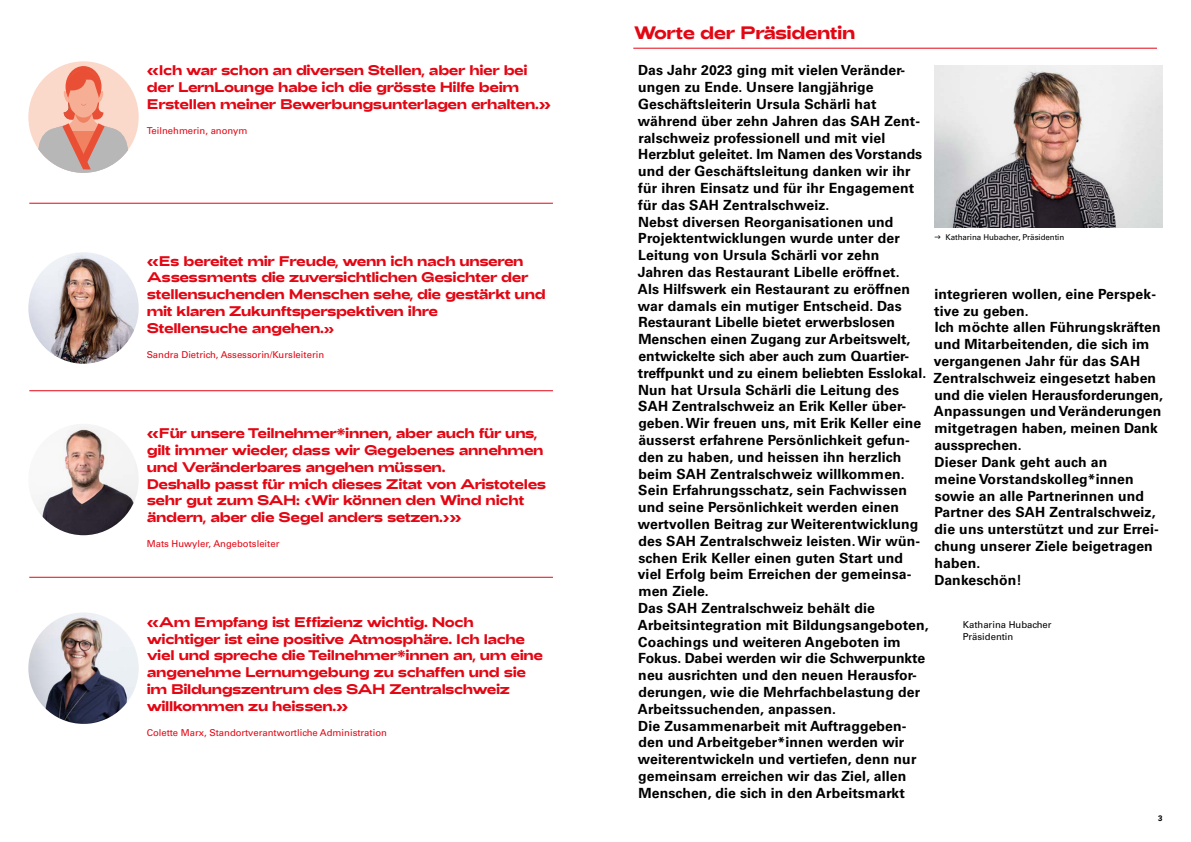
<style>
.page{position:relative;width:1191px;height:842px;background:#fff}
.page>*{position:absolute;margin:0;border:0;box-sizing:border-box;transform-origin:0 0}
.t1{font:700 18px "Adieu";letter-spacing:-.025em;color:#e30613}
.t2{font:700 14px/16.8px "Univers LT Std";letter-spacing:.01em;color:#000}
.t3{font:700 14px/16.8px "Adieu";letter-spacing:-.025em;color:#e30613}
.t4{font:9.5px "Univers LT Std";color:#e30613}
.t5{font:9.5px/12.5px "Univers LT Std";color:#000}
.t6{font:8px "Univers LT Std";letter-spacing:-.01em;color:#000}
.t7{font:700 8px "Univers LT Std";color:#000}
.s1{font-size:12px}
</style>
<div class="page">
<img style="left:934px;top:65px;width:228px;height:163px">
<img style="left:34px;top:426px;width:104px;height:109px">
<img style="left:28px;top:612px;width:111px;height:112px">
<img style="left:28px;top:252px;width:111px;height:112px">
<hr style="left:633px;top:48px;width:524px;height:1px;background:#e30613">
<hr style="left:29px;top:203px;width:524px;height:1px;background:#e30613">
<hr style="left:29px;top:390px;width:524px;height:1px;background:#e30613">
<hr style="left:29px;top:577px;width:524px;height:1px;background:#e30613">
<svg style="left:28px;top:61px;width:111px;height:112px"></svg>
<p class="t3" style="left:147px;top:62px;width:406px">«Ich war schon an diversen Stellen, aber hier bei der LernLounge habe ich die grösste Hilfe beim<br>Erstellen meiner Bewerbungsunterlagen erhalten.»</p>
<p class="t4" style="left:147px;top:125px;width:102px">Teilnehmerin, anonym</p>
<p class="t3" style="left:147px;top:252px;width:400px">«Es bereitet mir Freude, wenn ich nach unseren Assessments die zuversichtlichen Gesichter der stellensuchenden Menschen sehe, die gestärkt und mit klaren Zukunftsperspektiven ihre<br>Stellensuche angehen.<span class="s1">»</span></p>
<p class="t4" style="left:147px;top:349px;width:179px">Sandra Dietrich, Assessorin/Kursleiterin</p>
<p class="t3" style="left:147px;top:425px;width:401px">«Für unsere Teilnehmer*innen, aber auch für uns, gilt immer wieder, dass wir Gegebenes annehmen und Veränderbares angehen müssen.<br>Deshalb passt für mich dieses Zitat von Aristoteles sehr gut zum SAH: ‹Wir können den Wind nicht ändern, aber die Segel anders setzen.›»</p>
<p class="t4" style="left:147px;top:538px;width:134px">Mats Huwyler, Angebotsleiter</p>
<p class="t3" style="left:147px;top:614px;width:398px">«Am Empfang ist Effizienz wichtig. Noch wichtiger ist eine positive Atmosphäre. Ich lache viel und spreche die Teilnehmer*innen an, um eine angenehme Lernumgebung zu schaffen und sie im Bildungszentrum des SAH Zentralschweiz willkommen zu heissen.»</p>
<p class="t4" style="left:147px;top:727px;width:242px">Colette Marx, Standortverantwortliche Administration</p>
<p class="t1" style="left:634px;top:22px;width:223px">Worte der Präsidentin</p>
<p class="t2" style="left:637px;top:62px;width:292px">Das Jahr 2023 ging mit vielen Veränder&shy;ungen zu Ende. Unsere langjährige Geschäftsleiterin Ursula Schärli hat während über zehn Jahren das SAH Zent&shy;ralschweiz professionell und mit viel Herzblut geleitet. Im Namen des Vorstands und der Geschäftsleitung danken wir ihr für ihren Einsatz und für ihr Engagement für das SAH Zentralschweiz.<br>Nebst diversen Reorganisationen und Projektentwicklungen wurde unter der Leitung von Ursula Schärli vor zehn<br>Jahren das Restaurant Libelle eröffnet.<br>Als Hilfswerk ein Restaurant zu eröffnen war damals ein mutiger Entscheid. Das Restaurant Libelle bietet erwerbslosen Menschen einen Zugang zur Arbeitswelt, entwickelte sich aber auch zum Quartier&shy;treffpunkt und zu einem beliebten Esslokal.<br>Nun hat Ursula Schärli die Leitung des SAH Zentralschweiz an Erik Keller über&shy;geben. Wir freuen uns, mit Erik Keller eine äusserst erfahrene Persönlichkeit gefun&shy;den zu haben, und heissen ihn herzlich beim SAH Zentralschweiz willkommen.<br>Sein Erfahrungsschatz, sein Fachwissen und seine Persönlichkeit werden einen wertvollen Beitrag zur Weiterentwicklung des SAH Zentralschweiz leisten. Wir wün&shy;schen Erik Keller einen guten Start und viel Erfolg beim Erreichen der gemeinsa&shy;men Ziele.<br>Das SAH Zentralschweiz behält die Arbeitsintegration mit Bildungsangeboten, Coachings und weiteren Angeboten im Fokus. Dabei werden wir die Schwerpunkte neu ausrichten und den neuen Herausfor&shy;derungen, wie die Mehrfachbelastung der Arbeitssuchenden, anpassen.<br>Die Zusammenarbeit mit Auftraggeben&shy;den und Arbeitgeber*innen werden wir weiterentwickeln und vertiefen, denn nur gemeinsam erreichen wir das Ziel, allen Menschen, die sich in den Arbeitsmarkt</p>
<p class="t6" style="left:945px;top:233px;width:120px">Katharina Hubacher, Präsidentin</p>
<p class="t2" style="left:933px;top:286px;width:231px">integrieren wollen, eine Perspek&shy;tive zu geben.<br>Ich möchte allen Führungskräften und Mitarbeitenden, die sich im vergangenen Jahr für das SAH<br>Zentralschweiz eingesetzt haben und die vielen Herausforderungen,<br>Anpassungen und Veränderungen mitgetragen haben, meinen Dank aussprechen.<br>Dieser Dank geht auch an<br>meine Vorstandskolleg*innen sowie an alle Partnerinnen und<br>Partner des SAH Zentralschweiz, die uns unterstützt und zur Errei&shy;chung unserer Ziele beigetragen haben.<br>Dankeschön!</p>
<p class="t5" style="left:963px;top:618px;width:90px">Katharina Hubacher<br>Präsidentin</p>
<p class="t7" style="left:1158px;top:813px;width:6px">3</p>
</div>
